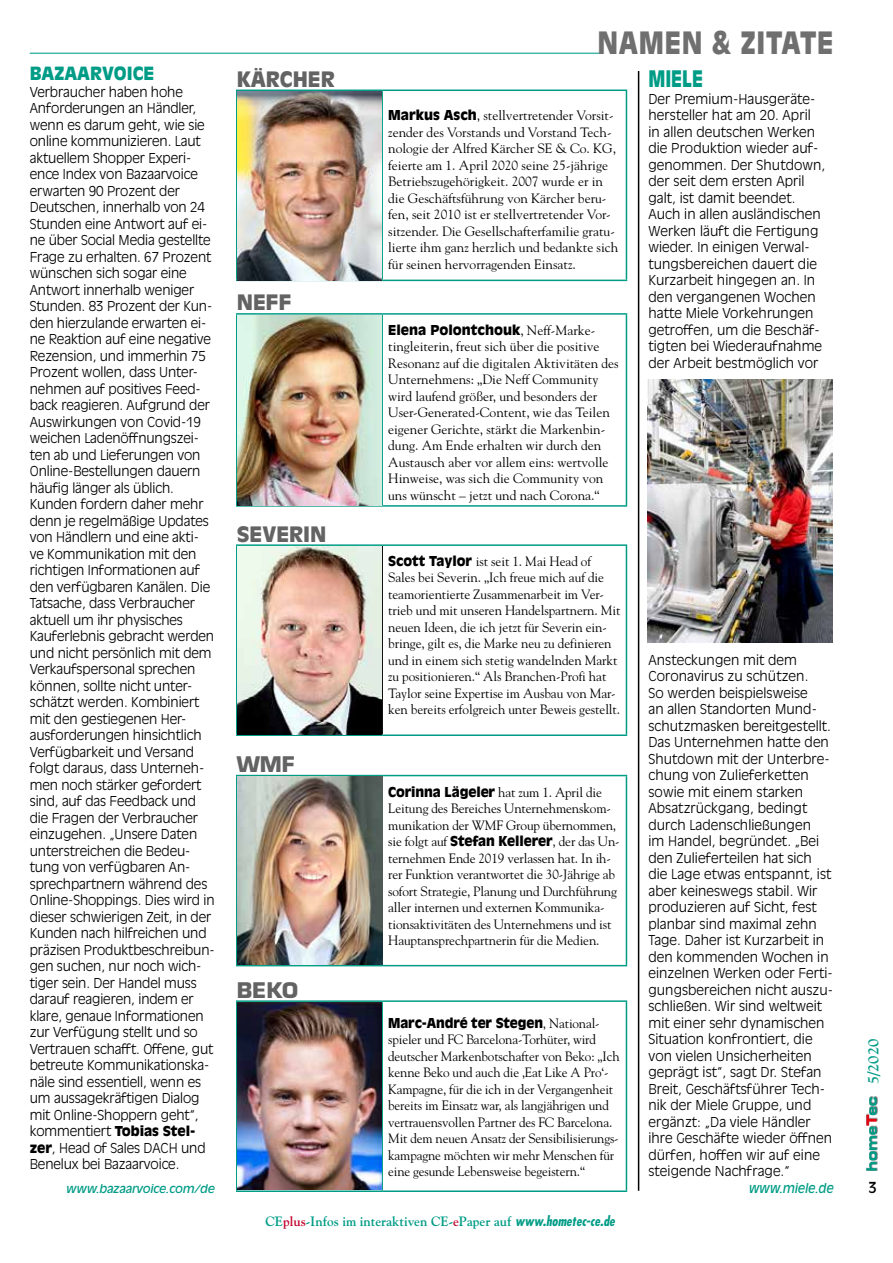
<style>
.page{position:relative;width:893px;height:1263px;background:#fff}
.page>*{position:absolute;margin:0;border:0;box-sizing:border-box;transform-origin:0 0}
.t1{font:900 30.3px "Antique Olive";letter-spacing:.025em;color:#706f6f;scale:.88 1}
.t2{font:900 22.5px "Antique Olive";letter-spacing:-.005em;color:#009c86;scale:.8 1}
.t3{font:900 21px "Antique Olive";color:#646363}
.t4{font:700 21px "Eurostile";color:#646363}
.t5{font:900 18px "Antique Olive";color:#009c86}
.t6{font:700 15px "Goudy";color:#009c86}
.t7{font:15px "Antique Olive";color:#000}
.t8{font:300 13.5px/16.5px "Antique Olive";letter-spacing:-.005em;color:#000}
.t9{font:13.5px/16.5px "Goudy";letter-spacing:-.005em;color:#000}
.t10{font:900 13.5px "Antique Olive";letter-spacing:-.005em;color:#000}
.t11{font:700 13.5px "Goudy";color:#009c86}
.t12{font:italic 12.9px "Antique Olive";letter-spacing:-.02em;color:#009c86;scale:.95 1}
.t13{font:italic 11.4px "Antique Olive";letter-spacing:-.02em;color:#009c86;scale:1.04 1}
.s1{font-weight:900}
.s2{font-family:"Antique Olive";font-weight:900}
.s3{font-family:"Goudy";font-weight:400}
.s4{color:#c20831}
.s5{font-family:"Futura";font-style:italic;font-stretch:condensed}
</style>
<div class="page">
<hr style="left:30px;top:53px;width:572px;height:1px;background:#47b8aa">
<svg style="left:866px;top:1096px;width:11px;height:74px"></svg>
<hr style="left:382px;top:90px;width:245px;height:1px;background:#009c86">
<hr style="left:626px;top:91px;width:1px;height:189px;background:#009c86">
<hr style="left:382px;top:280px;width:245px;height:1px;background:#009c86">
<hr style="left:236px;top:90px;width:146px;height:1px;background:#009c86">
<hr style="left:236px;top:91px;width:1px;height:189px;background:#009c86">
<hr style="left:381px;top:91px;width:2px;height:189px;background:#009c86">
<hr style="left:236px;top:280px;width:146px;height:1px;background:#009c86">
<hr style="left:382px;top:313px;width:245px;height:2px;background:#009c86">
<hr style="left:626px;top:315px;width:1px;height:190px;background:#009c86">
<hr style="left:382px;top:505px;width:245px;height:2px;background:#009c86">
<hr style="left:236px;top:313px;width:146px;height:2px;background:#009c86">
<hr style="left:236px;top:315px;width:1px;height:190px;background:#009c86">
<hr style="left:381px;top:315px;width:2px;height:190px;background:#009c86">
<hr style="left:236px;top:505px;width:146px;height:2px;background:#009c86">
<hr style="left:381px;top:546px;width:2px;height:188px;background:#000">
<hr style="left:236px;top:544px;width:146px;height:2px;background:#009c86">
<hr style="left:236px;top:546px;width:1px;height:188px;background:#009c86">
<hr style="left:236px;top:734px;width:146px;height:2px;background:#009c86">
<hr style="left:382px;top:544px;width:245px;height:2px;background:#009c86">
<hr style="left:626px;top:546px;width:1px;height:188px;background:#009c86">
<hr style="left:382px;top:734px;width:245px;height:2px;background:#009c86">
<hr style="left:382px;top:775px;width:245px;height:1px;background:#009c86">
<hr style="left:626px;top:776px;width:1px;height:189px;background:#009c86">
<hr style="left:382px;top:965px;width:245px;height:1px;background:#009c86">
<hr style="left:236px;top:775px;width:146px;height:1px;background:#009c86">
<hr style="left:236px;top:776px;width:1px;height:189px;background:#009c86">
<hr style="left:381px;top:776px;width:2px;height:189px;background:#009c86">
<hr style="left:236px;top:965px;width:146px;height:1px;background:#009c86">
<hr style="left:382px;top:1000px;width:245px;height:2px;background:#009c86">
<hr style="left:626px;top:1002px;width:1px;height:188px;background:#009c86">
<hr style="left:382px;top:1190px;width:245px;height:2px;background:#009c86">
<hr style="left:236px;top:1000px;width:146px;height:2px;background:#009c86">
<hr style="left:236px;top:1002px;width:1px;height:188px;background:#009c86">
<hr style="left:381px;top:1002px;width:2px;height:188px;background:#009c86">
<hr style="left:236px;top:1190px;width:146px;height:2px;background:#009c86">
<hr style="left:638px;top:71px;width:1px;height:1120px;background:#000">
<img style="left:647px;top:379px;width:186px;height:264px">
<img style="left:237px;top:91px;width:144px;height:189px">
<img style="left:237px;top:315px;width:144px;height:191px">
<img style="left:237px;top:777px;width:145px;height:188px">
<img style="left:237px;top:1002px;width:145px;height:188px">
<img style="left:238px;top:546px;width:144px;height:188px">
<h3 class="t5" style="left:30px;top:63px;width:126px">BAZAARVOICE</h3>
<p class="t8" style="left:30px;top:83px;width:186px">Verbraucher haben hohe<br>Anforderungen an Händler, wenn es darum geht, wie sie online kommunizieren. Laut aktuellem Shopper Experi&shy;ence Index von Bazaarvoice erwarten 90 Prozent der<br>Deutschen, innerhalb von 24<br>Stunden eine Antwort auf ei&shy;ne über Social Media gestellte<br>Frage zu erhalten. 67 Prozent wünschen sich sogar eine<br>Antwort innerhalb weniger<br>Stunden. 83 Prozent der Kun&shy;den hierzulande erwarten ei&shy;ne Reaktion auf eine negative<br>Rezension, und immerhin 75<br>Prozent wollen, dass Unter&shy;nehmen auf positives Feed&shy;back reagieren. Aufgrund der<br>Auswirkungen von Covid-19 weichen Ladenöffnungszei&shy;ten ab und Lieferungen von<br>Online-Bestellungen dauern häufig länger als üblich.<br>Kunden fordern daher mehr denn je regelmäßige Updates von Händlern und eine akti&shy;ve Kommunikation mit den richtigen Informationen auf den verfügbaren Kanälen. Die<br>Tatsache, dass Verbraucher aktuell um ihr physisches<br>Kauferlebnis gebracht werden und nicht persönlich mit dem<br>Verkaufspersonal sprechen können, sollte nicht unter&shy;schätzt werden. Kombiniert mit den gestiegenen Her&shy;ausforderungen hinsichtlich<br>Verfügbarkeit und Versand folgt daraus, dass Unterneh&shy;men noch stärker gefordert sind, auf das Feedback und die Fragen der Verbraucher einzugehen. „Unsere Daten unterstreichen die Bedeu&shy;tung von verfügbaren An&shy;sprechpartnern während des<br>Online-Shoppings. Dies wird in dieser schwierigen Zeit, in der<br>Kunden nach hilfreichen und präzisen Produktbeschreibun&shy;gen suchen, nur noch wich&shy;tiger sein. Der Handel muss darauf reagieren, indem er klare, genaue Informationen zur Verfügung stellt und so<br>Vertrauen schafft. Offene, gut betreute Kommunikationska&shy;näle sind essentiell, wenn es um aussagekräftigen Dialog mit Online-Shoppern geht“, kommentiert <span class="s1">Tobias Stel&shy;zer</span>, Head of Sales DACH und<br>Benelux bei Bazaarvoice.</p>
<p class="t13" style="left:66px;top:1181px;width:145px">www.bazaarvoice.com/de</p>
<h3 class="t3" style="left:237px;top:66px;width:100px">KÄRCHER</h3>
<h3 class="t3" style="left:237px;top:290px;width:56px">NEFF</h3>
<h3 class="t3" style="left:237px;top:521px;width:91px">SEVERIN</h3>
<h3 class="t4" style="left:237px;top:751px;width:60px">WMF</h3>
<h3 class="t4" style="left:237px;top:977px;width:63px">BEKO</h3>
<h1 class="t1" style="left:597px;top:25px;width:270px">NAMEN &amp; ZITATE</h1>
<p class="t9" style="left:388px;top:107px;width:232px"><span class="s2">Markus Asch</span>, stellvertretender Vorsit&shy;zender des Vorstands und Vorstand Tech&shy;nologie der Alfred Kärcher SE &amp; Co. KG, feierte am 1. April 2020 seine 25-jährige Betriebszugehörigkeit. 2007 wurde er in die Geschäftsführung von Kärcher beru&shy;fen, seit 2010 ist er stellvertretender Vor&shy;sitzender. Die Gesellschafterfamilie gratu&shy;lierte ihm ganz herzlich und bedankte sich für seinen hervorragenden Einsatz.</p>
<p class="t10" style="left:388px;top:321px;width:208px">Elena Polontchouk<span class="s3">, Neff-Marke-</span></p>
<p class="t9" style="left:388px;top:338px;width:232px">tingleiterin, freut sich über die positive Resonanz auf die digitalen Aktivitäten des Unternehmens: „Die Neff Community wird laufend größer, und besonders der User-Generated-Content, wie das Teilen eigener Gerichte, stärkt die Markenbin&shy;dung. Am Ende erhalten wir durch den Austausch aber vor allem eins: wertvolle Hinweise, was sich die Community von uns wünscht – jetzt und nach Corona.“</p>
<p class="t9" style="left:388px;top:552px;width:234px"><span class="s2">Scott Taylor</span> ist seit 1. Mai Head of Sales bei Severin. „Ich freue mich auf die teamorientierte Zusammenarbeit im Ver&shy;trieb und mit unseren Handelspartnern. Mit neuen Ideen, die ich jetzt für Severin ein&shy;bringe, gilt es, die Marke neu zu definieren und in einem sich stetig wandelnden Markt zu positionieren.“ Als Branchen-Profi hat Taylor seine Expertise im Ausbau von Mar&shy;ken bereits erfolgreich unter Beweis gestellt.</p>
<p class="t9" style="left:388px;top:783px;width:233px"><span class="s2">Corinna Lägeler</span> hat zum 1. April die Leitung des Bereiches Unternehmenskom&shy;munikation der WMF Group übernommen, sie folgt auf <span class="s2">Stefan Kellerer</span>, der das Un&shy;ternehmen Ende 2019 verlassen hat. In ih&shy;rer Funktion verantwortet die 30-Jährige ab sofort Strategie, Planung und Durchführung aller internen und externen Kommunika&shy;tionsaktivitäten des Unternehmens und ist Hauptansprechpartnerin für die Medien.</p>
<p class="t10" style="left:388px;top:1014px;width:213px">Marc-André ter Stegen<span class="s3">, National-</span></p>
<p class="t9" style="left:388px;top:1031px;width:233px">spieler und FC Barcelona-Torhüter, wird deutscher Markenbotschafter von Beko: „Ich kenne Beko und auch die ‚Eat Like A Pro‘- Kampagne, für die ich in der Vergangenheit bereits im Einsatz war, als langjährigen und vertrauensvollen Partner des FC Barcelona.<br>Mit dem neuen Ansatz der Sensibilisierungs&shy;kampagne möchten wir mehr Menschen für eine gesunde Lebensweise begeistern.“</p>
<h2 class="t2" style="left:648px;top:65px;width:70px">MIELE</h2>
<p class="t8" style="left:648px;top:90px;width:178px">Der Premium-Hausgeräte&shy;hersteller hat am 20. April in allen deutschen Werken die Produktion wieder auf&shy;genommen. Der Shutdown, der seit dem ersten April galt, ist damit beendet.<br>Auch in allen ausländischen<br>Werken läuft die Fertigung wieder. In einigen Verwal&shy;tungsbereichen dauert die<br>Kurzarbeit hingegen an. In den vergangenen Wochen hatte Miele Vorkehrungen getroffen, um die Beschäf&shy;tigten bei Wiederaufnahme der Arbeit bestmöglich vor</p>
<p class="t8" style="left:648px;top:651px;width:186px">Ansteckungen mit dem<br>Coronavirus zu schützen.<br>So werden beispielsweise<br>an allen Standorten Mund&shy;schutzmasken bereitgestellt.<br>Das Unternehmen hatte den<br>Shutdown mit der Unterbre&shy;chung von Zulieferketten sowie mit einem starken<br>Absatzrückgang, bedingt durch Ladenschließungen<br>im Handel, begründet. „Bei den Zulieferteilen hat sich die Lage etwas entspannt, ist aber keineswegs stabil. Wir produzieren auf Sicht, fest planbar sind maximal zehn<br>Tage. Daher ist Kurzarbeit in den kommenden Wochen in einzelnen Werken oder Ferti&shy;gungsbereichen nicht auszu&shy;schließen. Wir sind weltweit mit einer sehr dynamischen<br>Situation konfrontiert, die von vielen Unsicherheiten geprägt ist“, sagt Dr. Stefan<br>Breit, Geschäftsführer Tech&shy;nik der Miele Gruppe, und ergänzt: „Da viele Händler ihre Geschäfte wieder öffnen dürfen, hoffen wir auf eine steigende Nachfrage.“</p>
<p class="t12" style="left:748px;top:1180px;width:91px">www.miele.de</p>
<p class="t11" style="left:265px;top:1212px;width:351px">CE<span class="s4">plus</span>-Infos im interaktiven CE-<span class="s4">e</span>Paper auf <span class="s5">www.hometec-ce.de</span></p>
<p class="t6" style="left:864px;top:1084px;width:47px;rotate:-90deg">5/2020</p>
<p class="t7" style="left:869px;top:1178px;width:10px">3</p>
</div>
